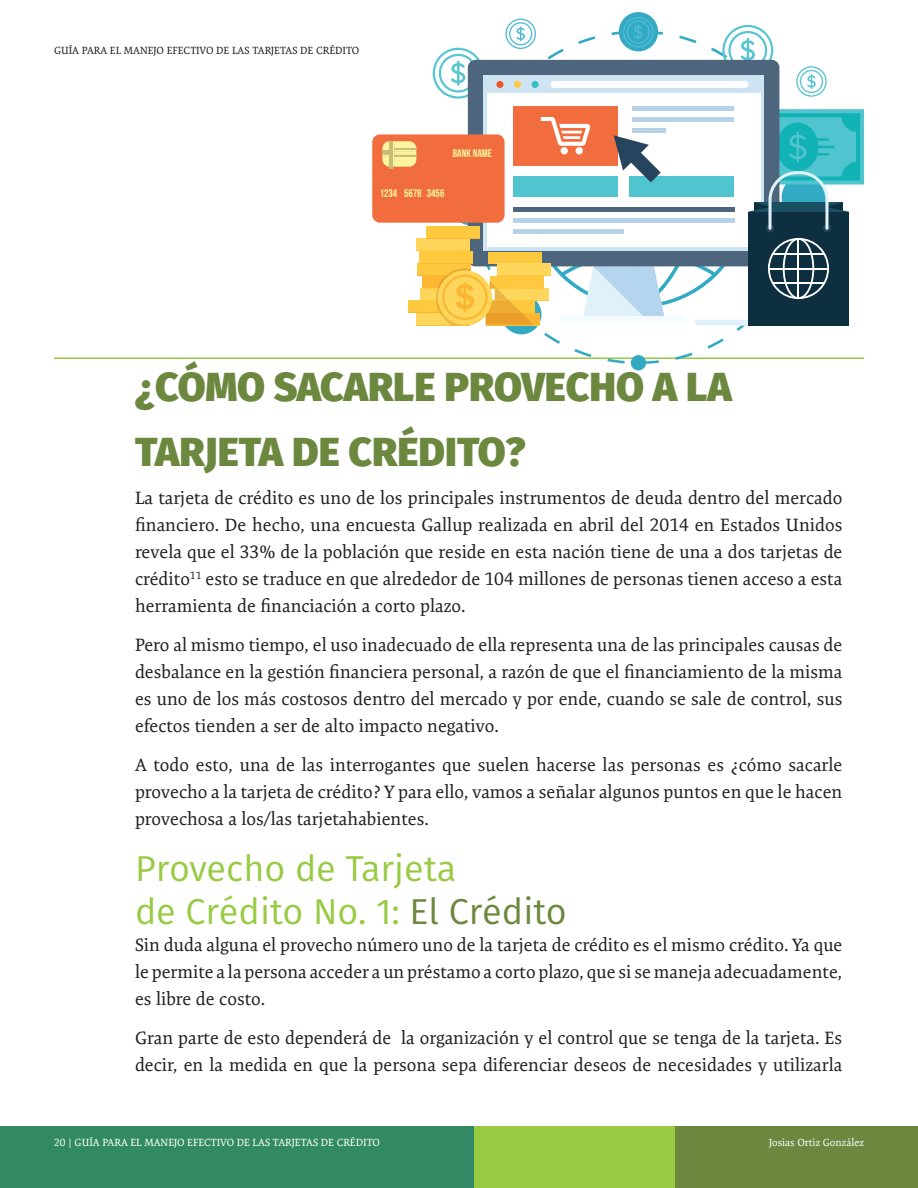
<style>
.page{position:relative;width:918px;height:1188px;background:#fff}
.page>*{position:absolute;margin:0;border:0;box-sizing:border-box;transform-origin:0 0}
.t1{font:800 40.5px/64.8px "Fira Sans";color:#6c883f}
.t2{font:36px/43.2px "Fira Sans";color:#98ca43}
.t3{font:18px/27px "Expo Serif Pro";color:#231f20;text-align:justify}
.t4{font:11.1px "Bebas Neue";color:#fbf5a0}
.t5{font:10.5px "Expo Serif Pro";color:#fff}
.t6{font:10.5px "Expo Serif Pro";color:#231f20}
.s1{color:#6c883f}
</style>
<div class="page">
<hr style="left:54px;top:357px;width:810px;height:2px;background:#98ca43">
<div style="left:431px;top:1127px;width:487px;height:61px;background:#6c883f"></div>
<div style="left:130px;top:1127px;width:545px;height:61px;background:#98ca43"></div>
<div style="left:0;top:1127px;width:473px;height:61px;background:#318a63"></div>
<svg style="left:472px;top:31px;width:333px;height:333px"></svg>
<svg style="left:541px;top:266px;width:153px;height:42px"></svg>
<div style="left:619px;top:12px;width:39px;height:39px;background:#32aac4;border-radius:50%"></div>
<div style="left:631px;top:355px;width:15px;height:15px;background:#32aac4;border-radius:50%"></div>
<div style="left:731px;top:109px;width:133px;height:76px;background:#50c4cf"></div>
<svg style="left:623px;top:17px;width:31px;height:30px"></svg>
<svg style="left:505px;top:19px;width:31px;height:30px"></svg>
<svg style="left:796px;top:66px;width:31px;height:31px"></svg>
<svg style="left:722px;top:25px;width:51px;height:35px"></svg>
<svg style="left:433px;top:48px;width:51px;height:51px"></svg>
<svg style="left:583px;top:266px;width:81px;height:51px;background:#cbe2f2"></svg>
<div style="left:561px;top:317px;width:125px;height:6px;background:#f4fbfe"></div>
<div style="left:468px;top:60px;width:311px;height:206px;background:#4e667d;border-radius:8px"></div>
<div style="left:484px;top:76px;width:280px;height:175px;background:#cee4f3"></div>
<div style="left:487px;top:93px;width:273px;height:154px;background:#fff"></div>
<div style="left:496px;top:81px;width:7px;height:7px;background:#f15426;border-radius:50%"></div>
<div style="left:514px;top:81px;width:7px;height:7px;background:#fec83f;border-radius:50%"></div>
<div style="left:532px;top:81px;width:7px;height:7px;background:#32bfc6;border-radius:50%"></div>
<div style="left:550px;top:81px;width:198px;height:7px;background:#fff;border-radius:4px"></div>
<div style="left:513px;top:106px;width:105px;height:59px;background:#f26d3e"></div>
<div style="left:513px;top:176px;width:105px;height:21px;background:#50c4cf"></div>
<div style="left:629px;top:176px;width:105px;height:21px;background:#50c4cf"></div>
<div style="left:633px;top:106px;width:101px;height:5px;background:#b7d1e6"></div>
<div style="left:633px;top:117px;width:101px;height:5px;background:#b7d1e6"></div>
<hr style="left:633px;top:129px;width:33px;height:4px;background:#b7d1e6">
<div style="left:513px;top:207px;width:221px;height:5px;background:#4e667d"></div>
<div style="left:513px;top:218px;width:221px;height:5px;background:#b7d1e6"></div>
<hr style="left:513px;top:230px;width:111px;height:4px;background:#b7d1e6">
<svg style="left:541px;top:117px;width:49px;height:37px"></svg>
<svg style="left:694px;top:113px;width:166px;height:212px"></svg>
<div style="left:495px;top:289px;width:54px;height:12px;background:#fec83f"></div>
<div style="left:495px;top:288px;width:54px;height:12px;background:#fdd65b"></div>
<div style="left:490px;top:277px;width:53px;height:11px;background:#fec83f"></div>
<div style="left:490px;top:276px;width:53px;height:11px;background:#fec83f"></div>
<div style="left:488px;top:252px;width:54px;height:11px;background:#fec83f"></div>
<div style="left:497px;top:265px;width:54px;height:11px;background:#fec83f"></div>
<div style="left:497px;top:263px;width:54px;height:12px;background:#fdd65b"></div>
<div style="left:416px;top:314px;width:54px;height:11px;background:#fdd65b"></div>
<div style="left:416px;top:313px;width:54px;height:11px;background:#fdd65b"></div>
<div style="left:408px;top:302px;width:54px;height:11px;background:#fcb632"></div>
<div style="left:408px;top:301px;width:54px;height:11px;background:#fec83f"></div>
<div style="left:420px;top:289px;width:54px;height:12px;background:#fec83f"></div>
<div style="left:420px;top:288px;width:54px;height:12px;background:#fdd65b"></div>
<div style="left:422px;top:277px;width:54px;height:11px;background:#fcb632"></div>
<div style="left:422px;top:276px;width:54px;height:11px;background:#fcb632"></div>
<div style="left:417px;top:265px;width:54px;height:11px;background:#fcb632"></div>
<div style="left:417px;top:263px;width:54px;height:12px;background:#fec83f"></div>
<div style="left:419px;top:252px;width:54px;height:11px;background:#fec83f"></div>
<div style="left:419px;top:251px;width:54px;height:11px;background:#fec83f"></div>
<div style="left:416px;top:240px;width:54px;height:11px;background:#fec83f"></div>
<div style="left:416px;top:239px;width:54px;height:11px;background:#fdd65b"></div>
<div style="left:426px;top:227px;width:54px;height:12px;background:#fcb632"></div>
<div style="left:426px;top:226px;width:54px;height:12px;background:#fec83f"></div>
<svg style="left:436px;top:268px;width:105px;height:66px"></svg>
<svg style="left:614px;top:135px;width:47px;height:47px"></svg>
<div style="left:372px;top:134px;width:133px;height:89px;background:#f26d3e;border-radius:8px"></div>
<div style="left:382px;top:141px;width:34px;height:26px;background:linear-gradient(to bottom,#f8f19d,#faf39f);border-radius:7px"></div>
<hr style="left:389px;top:141px;width:4px;height:27px;background:#c7bd77">
<hr style="left:382px;top:151px;width:11px;height:4px;background:#c7bd77">
<hr style="left:394px;top:148px;width:22px;height:2px;background:#c7bd77">
<hr style="left:394px;top:155px;width:22px;height:2px;background:#c7bd77">
<p class="t6" style="left:54px;top:44px;width:307px">GUÍA PARA EL MANEJO EFECTIVO DE LAS TARJETAS DE CRÉDITO</p>
<p class="t4" style="left:453px;top:147px;width:41px">BANK NAME</p>
<p class="t4" style="left:380px;top:187px;width:66px">1234 5678 3456</p>
<h1 class="t1" style="left:135px;top:354px;width:598px">¿CÓMO SACARLE PROVECHO A LA<br>TARJETA DE CRÉDITO?</h1>
<p class="t3" style="left:135px;top:485px;width:709px">La tarjeta de crédito es uno de los principales instrumentos de deuda dentro del mercado financiero. De hecho, una encuesta Gallup realizada en abril del 2014 en Estados Unidos revela que el 33% de la población que reside en esta nación tiene de una a dos tarjetas de crédito<sup>11</sup> esto se traduce en que alrededor de 104 millones de personas tienen acceso a esta herramienta de financiación a corto plazo.</p>
<p class="t3" style="left:135px;top:632px;width:709px">Pero al mismo tiempo, el uso inadecuado de ella representa una de las principales causas de desbalance en la gestión financiera personal, a razón de que el financiamiento de la misma es uno de los más costosos dentro del mercado y por ende, cuando se sale de control, sus efectos tienden a ser de alto impacto negativo.</p>
<p class="t3" style="left:135px;top:752px;width:709px">A todo esto, una de las interrogantes que suelen hacerse las personas es ¿cómo sacarle provecho a la tarjeta de crédito? Y para ello, vamos a señalar algunos puntos en que le hacen provechosa a los/las tarjetahabientes.</p>
<h2 class="t2" style="left:135px;top:846px;width:433px">Provecho de Tarjeta<br>de Crédito No. 1: <span class="s1">El Crédito</span></h2>
<p class="t3" style="left:135px;top:931px;width:709px">Sin duda alguna el provecho número uno de la tarjeta de crédito es el mismo crédito. Ya que le permite a la persona acceder a un préstamo a corto plazo, que si se maneja adecuadamente, es libre de costo.</p>
<p class="t3" style="left:135px;top:1024px;width:709px">Gran parte de esto dependerá de la organización y el control que se tenga de la tarjeta. Es decir, en la medida en que la persona sepa diferenciar deseos de necesidades y utilizarla</p>
<p class="t5" style="left:54px;top:1136px;width:328px">20 | GUÍA PARA EL MANEJO EFECTIVO DE LAS TARJETAS DE CRÉDITO</p>
<p class="t5" style="left:769px;top:1136px;width:97px">Josias Ortiz González</p>
</div>
